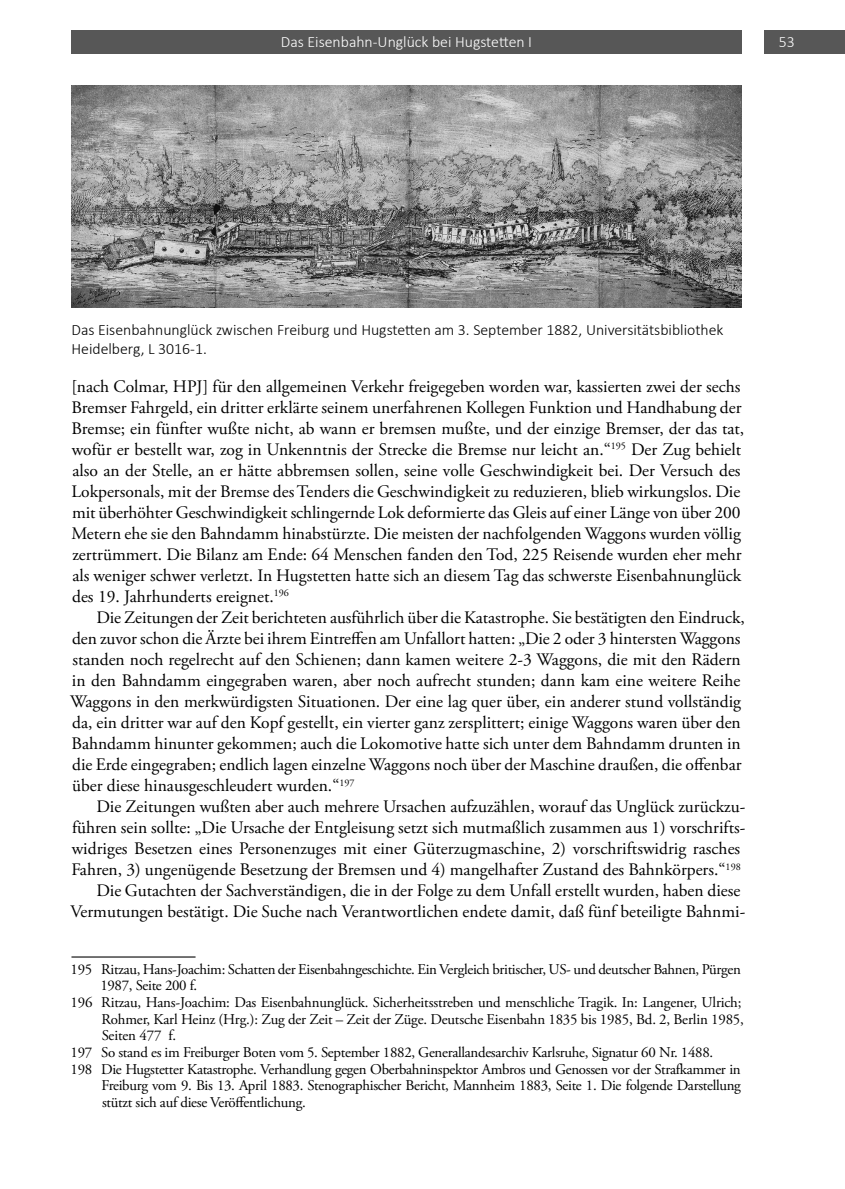
<style>
.page{position:relative;width:845px;height:1189px;background:#fff}
.page>*{position:absolute;margin:0;border:0;box-sizing:border-box;transform-origin:0 0}
.t1{font:17.5px/21px "Adobe Garamond Pro";color:#000}
.t2{font:300 15.75px/19.2px "Calibri";color:#000}
.t3{font:300 15.75px "Calibri";color:#fff}
.t4{font:14.88px "Adobe Garamond Pro";letter-spacing:-.02em;color:#000}
</style>
<div class="page">
<div style="left:763px;top:30px;width:82px;height:24px;background:#575757"></div>
<div style="left:71px;top:30px;width:670px;height:24px;background:#575757"></div>
<hr style="left:71px;top:956px;width:124px;height:1px;background:#2b2b2b">
<img style="left:71px;top:85px;width:670px;height:223px">
<p class="t3" style="left:281px;top:32px;width:253px">Das Eisenbahn-Unglück bei Hugstetten I</p>
<p class="t3" style="left:778px;top:32px;width:17px">53</p>
<p class="t2" style="left:71px;top:319px;width:653px">Das Eisenbahnunglück zwischen Freiburg und Hugstetten am 3. September 1882, Universitätsbibliothek<br>Heidelberg, L 3016-1.</p>
<p class="t1" style="left:71px;top:376px;width:674px">[nach Colmar, HPJ] für den allgemeinen Verkehr freigegeben worden war, kassierten zwei der sechs Bremser Fahrgeld, ein dritter erklärte seinem unerfahrenen Kollegen Funktion und Handhabung der Bremse; ein fünfter wußte nicht, ab wann er bremsen mußte, und der einzige Bremser, der das tat, wofür er bestellt war, zog in Unkenntnis der Strecke die Bremse nur leicht an.“<sup>195</sup> Der Zug behielt also an der Stelle, an er hätte abbremsen sollen, seine volle Geschwindigkeit bei. Der Versuch des Lokpersonals, mit der Bremse des Tenders die Geschwindigkeit zu reduzieren, blieb wirkungslos. Die mit überhöhter Geschwindigkeit schlingernde Lok deformierte das Gleis auf einer Länge von über 200<br>Metern ehe sie den Bahndamm hinabstürzte. Die meisten der nachfolgenden Waggons wurden völlig zertrümmert. Die Bilanz am Ende: 64 Menschen fanden den Tod, 225 Reisende wurden eher mehr als weniger schwer verletzt. In Hugstetten hatte sich an diesem Tag das schwerste Eisenbahnunglück des 19. Jahrhunderts ereignet.<sup>196</sup></p>
<p class="t1" style="left:70px;top:607px;width:676px;text-indent:26px">Die Zeitungen der Zeit berichteten ausführlich über die Katastrophe. Sie bestätigten den Eindruck, den zuvor schon die Ärzte bei ihrem Eintreffen am Unfallort hatten: „Die 2 oder 3 hintersten Waggons standen noch regelrecht auf den Schienen; dann kamen weitere 2-3 Waggons, die mit den Rädern in den Bahndamm eingegraben waren, aber noch aufrecht stunden; dann kam eine weitere Reihe Waggons in den merkwürdigsten Situationen. Der eine lag quer über, ein anderer stund vollständig da, ein dritter war auf den Kopf gestellt, ein vierter ganz zersplittert; einige Waggons waren über den Bahndamm hinunter gekommen; auch die Lokomotive hatte sich unter dem Bahndamm drunten in die Erde eingegraben; endlich lagen einzelne Waggons noch über der Maschine draußen, die offenbar über diese hinausgeschleudert wurden.“<sup>197</sup></p>
<p class="t1" style="left:70px;top:796px;width:676px;text-align:right">Die Zeitungen wußten aber auch mehrere Ursachen aufzuzählen, worauf das Unglück zurückzu&shy;führen sein sollte: „Die Ursache der Entgleisung setzt sich mutmaßlich zusammen aus 1) vorschrifts&shy;widriges Besetzen eines Personenzuges mit einer Güterzugmaschine, 2) vorschriftswidrig rasches Fahren, 3) ungenügende Besetzung der Bremsen und 4) mangelhafter Zustand des Bahnkörpers.“<sup>198<br></sup>Die Gutachten der Sachverständigen, die in der Folge zu dem Unfall erstellt wurden, haben diese Vermutungen bestätigt. Die Suche nach Verantwortlichen endete damit, daß fünf beteiligte Bahnmi-</p>
<p class="t4" style="left:71px;top:959px;width:671px">195 Ritzau, Hans-Joachim: Schatten der Eisenbahngeschichte. Ein Vergleich britischer, US- und deutscher Bahnen, Pürgen</p>
<p class="t4" style="left:100px;top:976px;width:98px">1987, Seite 200 f.</p>
<p class="t4" style="left:71px;top:993px;width:672px">196 Ritzau, Hans-Joachim: Das Eisenbahnunglück. Sicherheitsstreben und menschliche Tragik. In: Langener, Ulrich;</p>
<p class="t4" style="left:101px;top:1009px;width:644px">Rohmer, Karl Heinz (Hrg.): Zug der Zeit – Zeit der Züge. Deutsche Eisenbahn 1835 bis 1985, Bd. 2, Berlin 1985,</p>
<p class="t4" style="left:102px;top:1026px;width:76px">Seiten 477 f.</p>
<p class="t4" style="left:71px;top:1043px;width:644px">197 So stand es im Freiburger Boten vom 5. September 1882, Generallandesarchiv Karlsruhe, Signatur 60 Nr. 1488.</p>
<p class="t4" style="left:71px;top:1059px;width:671px">198 Die Hugstetter Katastrophe. Verhandlung gegen Oberbahninspektor Ambros und Genossen vor der Strafkammer in</p>
<p class="t4" style="left:101px;top:1076px;width:641px">Freiburg vom 9. Bis 13. April 1883. Stenographischer Bericht, Mannheim 1883, Seite 1. Die folgende Darstellung</p>
<p class="t4" style="left:102px;top:1092px;width:205px">stützt sich auf diese Veröffentlichung.</p>
</div>
